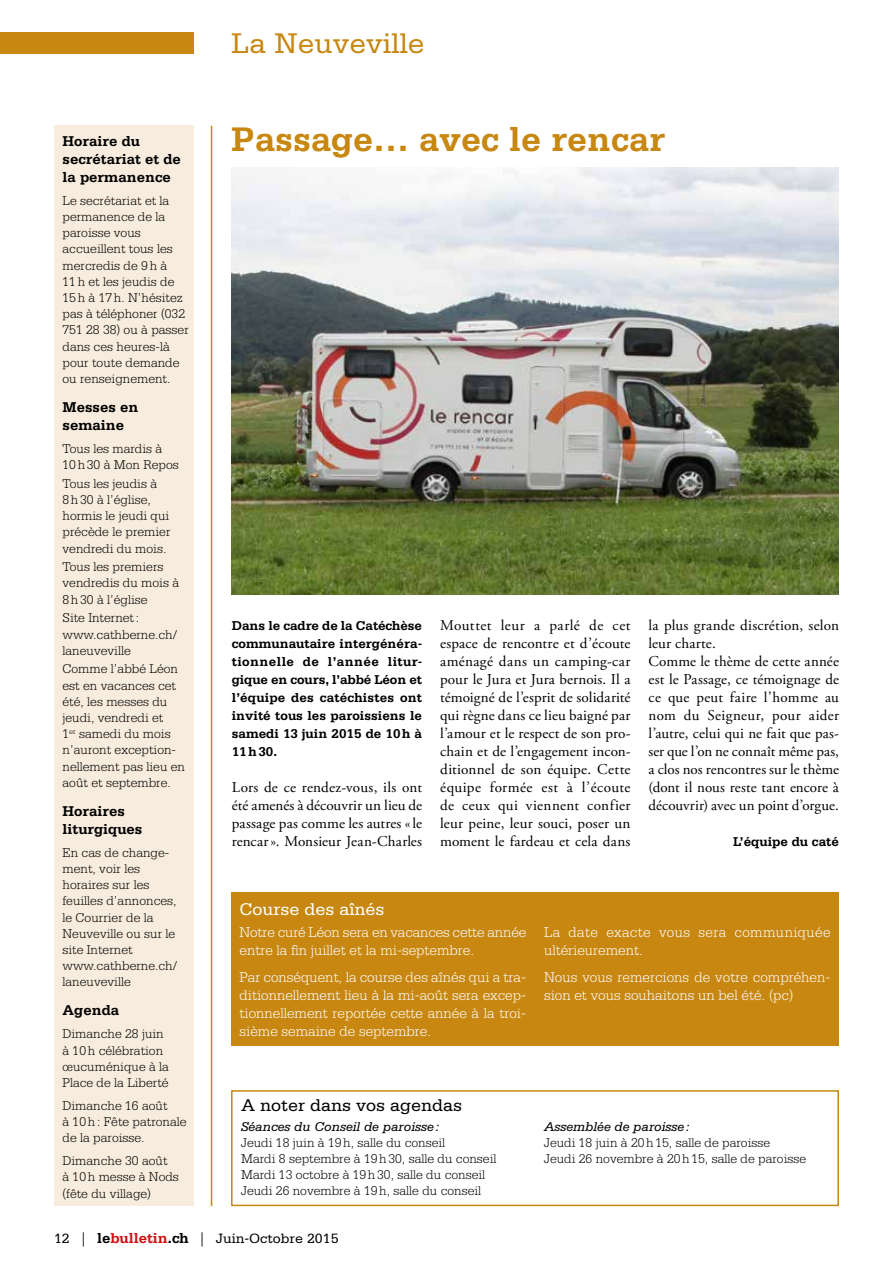
<style>
.page{position:relative;width:893px;height:1263px;background:#fff}
.page>*{position:absolute;margin:0;border:0;box-sizing:border-box;transform-origin:0 0}
.t1{font:700 36px "Serifa";color:#c78711}
.t2{font:30px "Serifa";color:#c78711}
.t3{font:18px "Serifa";color:#000}
.t4{font:18px "Serifa";color:#fff}
.t5{font:15px/18px "Adobe Garamond Pro";letter-spacing:.01em;color:#000;text-align:justify}
.t6{font:300 15px/18px "Serifa";color:#fff}
.t7{font:700 15px/18px "Serifa";color:#000}
.t8{font:300 15px/18px "Serifa";letter-spacing:.025em;color:#fff}
.t9{font:14.25px "Serifa";color:#000}
.t10{font:300 13.5px/16.2px "Serifa";color:#000}
.t11{font:700 13.5px/18px "Serifa";color:#000;text-align:justify}
.t12{font:italic 13.5px "Serifa";color:#000}
.s1{font-family:"Adobe Garamond Pro"}
.s2{font-weight:700;font-size:15px}
.s3{font-weight:700;font-size:15px;color:#cd1013}
</style>
<div class="page">
<div style="left:0;top:33px;width:193px;height:21px;background:#c78711"></div>
<hr style="left:211px;top:126px;width:1px;height:1080px;background:#c78711">
<div style="left:231px;top:892px;width:608px;height:153px;background:#c78711"></div>
<div style="left:231px;top:1090px;width:608px;height:116px;border:2px solid #c78711"></div>
<div style="left:54px;top:126px;width:139px;height:1080px;background:#f7ecdd"></div>
<img style="left:232px;top:168px;width:607px;height:426px">
<p class="t7" style="left:63px;top:132px;width:120px">Horaire du secrétariat et de la permanence</p>
<p class="t10" style="left:63px;top:192px;width:128px">Le secrétariat et la permanence de la paroisse vous accueillent tous les mercredis de 9h à<br>11h et les jeudis de<br>15h à 17h. N’hésitez pas à téléphoner (032<br>751 28 38) ou à passer dans ces heures-là pour toute demande ou renseignement.</p>
<p class="t7" style="left:63px;top:398px;width:77px">Messes en semaine</p>
<p class="t10" style="left:63px;top:440px;width:118px">Tous les mardis à<br>10h30 à Mon Repos</p>
<p class="t10" style="left:63px;top:475px;width:109px">Tous les jeudis à<br>8h30 à l’église, hormis le jeudi qui précède le premier vendredi du mois.</p>
<p class="t10" style="left:63px;top:559px;width:118px">Tous les premiers vendredis du mois à<br>8h30 à l’église</p>
<p class="t10" style="left:63px;top:610px;width:116px">Site Internet: www.cathberne.ch/ laneuveville</p>
<p class="t10" style="left:62px;top:661px;width:124px">Comme l’abbé Léon est en vacances cet été, les messes du jeudi, vendredi et<br>1<sup>er</sup> samedi du mois n’auront exception&shy;nellement pas lieu en août et septembre.</p>
<p class="t7" style="left:63px;top:802px;width:81px">Horaires liturgiques</p>
<p class="t10" style="left:63px;top:844px;width:116px">En cas de change&shy;ment, voir les horaires sur les feuilles d’annonces, le Courrier de la<br>Neuveville ou sur le site Internet www.cathberne.ch/ laneuveville</p>
<p class="t7" style="left:63px;top:1001px;width:58px">Agenda</p>
<p class="t10" style="left:63px;top:1026px;width:108px">Dimanche 28 juin à 10h célébration œucuménique à la<br>Place de la Liberté</p>
<p class="t10" style="left:63px;top:1097px;width:126px">Dimanche 16 août<br>à 10h: Fête patronale de la paroisse.</p>
<p class="t10" style="left:63px;top:1152px;width:118px">Dimanche 30 août<br>à 10h messe à Nods (fête du village)</p>
<h2 class="t2" style="left:231px;top:27px;width:195px">La Neuveville</h2>
<h1 class="t1" style="left:231px;top:118px;width:436px">Passage… avec le rencar</h1>
<p class="t11" style="left:232px;top:616px;width:192px">Dans le cadre de la Catéchèse communautaire intergénéra&shy;tionnelle de l’année litur&shy;gique en cours, l’abbé Léon et l’équipe des catéchistes ont invité tous les paroissiens le samedi 13 juin 2015 de 10h à 11h30.</p>
<p class="t5" style="left:232px;top:779px;width:192px">Lors de ce rendez-vous, ils ont été amenés à découvrir un lieu de passage pas comme les autres «le rencar». Monsieur Jean-Charles</p>
<p class="t5" style="left:440px;top:617px;width:192px">Mouttet leur a parlé de cet espace de rencontre et d’écoute aménagé dans un camping-car pour le Jura et Jura bernois. Il a témoigné de l’esprit de solidarité qui règne dans ce lieu baigné par l’amour et le respect de son pro&shy;chain et de l’engagement incon&shy;ditionnel de son équipe. Cette équipe formée est à l’écoute de ceux qui viennent confier leur peine, leur souci, poser un moment le fardeau et cela dans</p>
<p class="t5" style="left:649px;top:617px;width:192px;text-align:left">la plus grande discrétion, selon leur charte.<br>Comme le thème de cette année est le Passage, ce témoignage de ce que peut faire l’homme au nom du Seigneur, pour aider l’autre, celui qui ne fait que pas&shy;ser que l’on ne connaît même pas, a clos nos rencontres sur le thème (dont il nous reste tant encore à découvrir) avec un point d’orgue.</p>
<p class="t11" style="left:733px;top:832px;width:107px">L’équipe du caté</p>
<h3 class="t4" style="left:240px;top:899px;width:147px">Course des aînés</h3>
<p class="t6" style="left:240px;top:923px;width:288px">Notre curé Léon sera en vacances cette année entre la fin juillet et la mi-septembre.</p>
<p class="t6" style="left:240px;top:968px;width:288px;text-align:justify">Par conséquent, la course des aînés qui a tra&shy;ditionnellement lieu à la mi-août sera excep&shy;tionnellement reportée cette année à la troi&shy;sième semaine de septembre.</p>
<p class="t8" style="left:544px;top:923px;width:288px">La date exacte vous sera communiquée ultérieurement.</p>
<p class="t6" style="left:544px;top:968px;width:288px">Nous vous remercions de votre compréhen&shy;sion et vous souhaitons un bel été. (pc)</p>
<h3 class="t3" style="left:241px;top:1095px;width:223px">A noter dans vos agendas</h3>
<p class="t12" style="left:241px;top:1119px;width:200px">Séances du Conseil de paroisse :</p>
<p class="t10" style="left:241px;top:1134px;width:257px">Jeudi 18 juin à 19h, salle du conseil<br>Mardi 8 septembre à 19h30, salle du conseil Mardi 13 octobre à 19h30, salle du conseil Jeudi 26 novembre à 19h, salle du conseil</p>
<p class="t12" style="left:544px;top:1119px;width:147px">Assemblée de paroisse :</p>
<p class="t10" style="left:544px;top:1134px;width:264px">Jeudi 18 juin à 20h15, salle de paroisse<br>Jeudi 26 novembre à 20h15, salle de paroisse</p>
<p class="t9" style="left:54px;top:1230px;width:286px">12 <span class="s1">|</span> <span class="s2">le</span><span class="s3">bulletin</span><span class="s2">.ch</span> <span class="s1">|</span> Juin-Octobre 2015</p>
</div>
